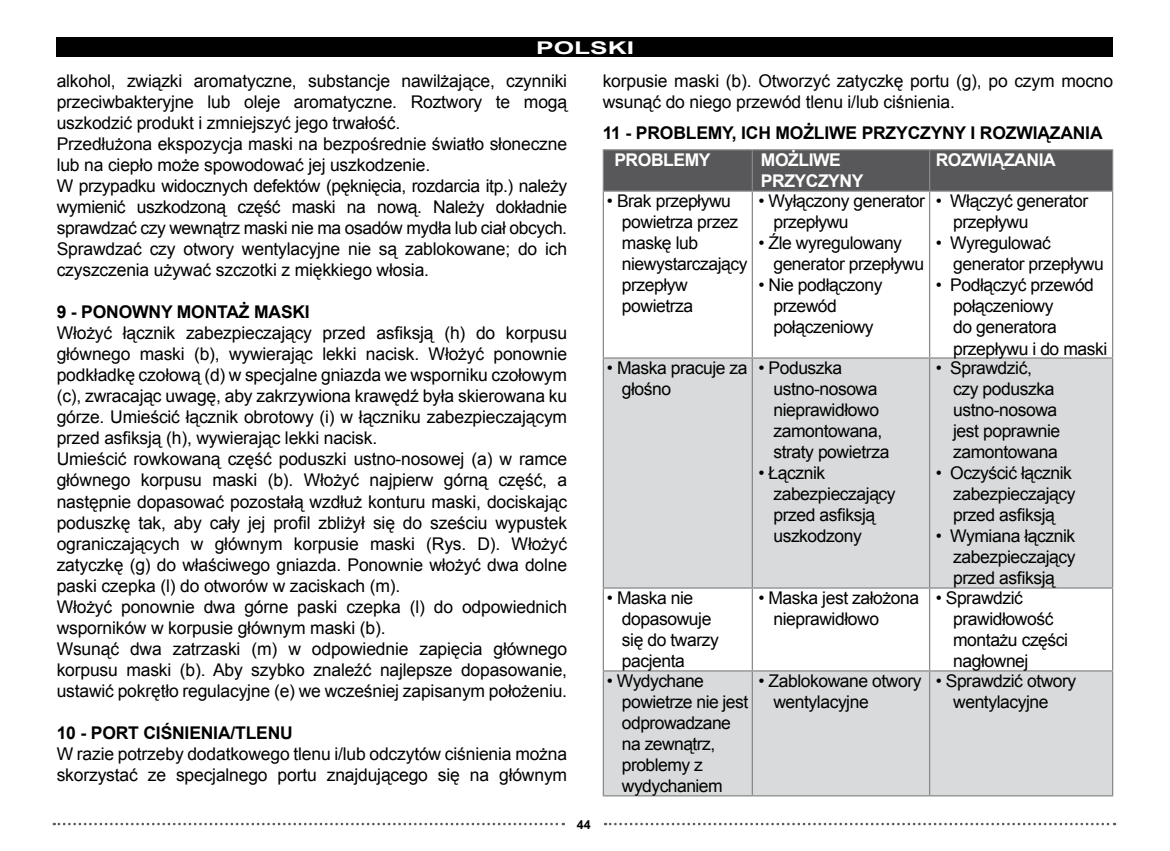
<style>
.page{position:relative;width:1170px;height:851px;background:#fff}
.page>*{position:absolute;margin:0;border:0;box-sizing:border-box;transform-origin:0 0}
.t1{font:17.5px/21px "Arial";letter-spacing:-.01em;color:#000}
.t2{font:700 17.5px "Arial";letter-spacing:-.01em;color:#000}
.t3{font:17.5px/21px "Arial";letter-spacing:-.03em;color:#000}
.t4{font:700 17.5px/21px "Arial";letter-spacing:-.025em;color:#fff}
.t5{font:700 17.5px "Arial";letter-spacing:-.025em;color:#fff;scale:1.5 1}
.t6{font:700 12.5px "Arial";color:#000}
</style>
<div class="page">
<svg style="left:54px;top:822px;width:509px;height:3px"></svg>
<svg style="left:605px;top:822px;width:509px;height:3px"></svg>
<div style="left:57px;top:38px;width:1056px;height:19px;background:#000"></div>
<div style="left:604px;top:150px;width:507px;height:40px;background:#58585a"></div>
<svg style="left:604px;top:358px;width:507px;height:437px;fill:#d9dadb"></svg>
<hr style="left:602px;top:149px;width:150px;height:1px;background:#87888a">
<hr style="left:602px;top:150px;width:2px;height:40px;background:#87888a">
<hr style="left:752px;top:149px;width:177px;height:1px;background:#87888a">
<hr style="left:751px;top:150px;width:2px;height:40px;background:#87888a">
<hr style="left:929px;top:149px;width:184px;height:1px;background:#87888a">
<hr style="left:928px;top:150px;width:2px;height:40px;background:#87888a">
<hr style="left:1111px;top:150px;width:2px;height:40px;background:#87888a">
<hr style="left:602px;top:190px;width:150px;height:2px;background:#87888a">
<hr style="left:602px;top:192px;width:2px;height:165px;background:#87888a">
<hr style="left:752px;top:190px;width:177px;height:2px;background:#87888a">
<hr style="left:751px;top:192px;width:2px;height:165px;background:#87888a">
<hr style="left:929px;top:190px;width:184px;height:2px;background:#87888a">
<hr style="left:928px;top:192px;width:2px;height:165px;background:#87888a">
<hr style="left:1111px;top:192px;width:2px;height:165px;background:#87888a">
<hr style="left:602px;top:357px;width:150px;height:1px;background:#87888a">
<hr style="left:602px;top:358px;width:2px;height:229px;background:#87888a">
<hr style="left:752px;top:357px;width:177px;height:1px;background:#87888a">
<hr style="left:751px;top:358px;width:2px;height:229px;background:#87888a">
<hr style="left:929px;top:357px;width:184px;height:1px;background:#87888a">
<hr style="left:928px;top:358px;width:2px;height:229px;background:#87888a">
<hr style="left:1111px;top:358px;width:2px;height:229px;background:#87888a">
<hr style="left:602px;top:587px;width:150px;height:1px;background:#87888a">
<hr style="left:602px;top:588px;width:2px;height:82px;background:#87888a">
<hr style="left:752px;top:587px;width:177px;height:1px;background:#87888a">
<hr style="left:751px;top:588px;width:2px;height:82px;background:#87888a">
<hr style="left:929px;top:587px;width:184px;height:1px;background:#87888a">
<hr style="left:928px;top:588px;width:2px;height:82px;background:#87888a">
<hr style="left:1111px;top:588px;width:2px;height:82px;background:#87888a">
<hr style="left:602px;top:670px;width:150px;height:1px;background:#87888a">
<hr style="left:602px;top:671px;width:2px;height:124px;background:#87888a">
<hr style="left:752px;top:670px;width:177px;height:1px;background:#87888a">
<hr style="left:751px;top:671px;width:2px;height:124px;background:#87888a">
<hr style="left:929px;top:670px;width:184px;height:1px;background:#87888a">
<hr style="left:928px;top:671px;width:2px;height:124px;background:#87888a">
<hr style="left:1111px;top:671px;width:2px;height:124px;background:#87888a">
<hr style="left:602px;top:795px;width:150px;height:1px;background:#87888a">
<hr style="left:752px;top:795px;width:177px;height:1px;background:#87888a">
<hr style="left:929px;top:795px;width:184px;height:1px;background:#87888a">
<p class="t5" style="left:536px;top:36px;width:67px">POLSKI</p>
<p class="t1" style="left:602px;top:71px;width:512px">korpusie maski (b). Otworzyć zatyczkę portu (g), po czym mocno wsunąć do niego przewód tlenu i/lub ciśnienia.</p>
<p class="t2" style="left:602px;top:121px;width:501px">11 - PROBLEMY, ICH MOŻLIWE PRZYCZYNY I ROZWIĄZANIA</p>
<p class="t4" style="left:614px;top:150px;width:98px">PROBLEMY</p>
<p class="t4" style="left:760px;top:150px;width:104px">MOŻLIWE<br>PRZYCZYNY</p>
<p class="t4" style="left:935px;top:150px;width:122px">ROZWIĄZANIA</p>
<p class="t1" style="left:622px;top:191px;width:127px;text-indent:-15px">• Brak przepływu powietrza przez maskę lub niewystarczający przepływ powietrza</p>
<p class="t1" style="left:773px;top:191px;width:153px;text-indent:-15px">• Wyłączony generator przepływu</p>
<p class="t1" style="left:57px;top:71px;width:512px">alkohol, związki aromatyczne, substancje nawilżające, czynniki przeciwbakteryjne lub oleje aromatyczne. Roztwory te mogą uszkodzić produkt i zmniejszyć jego trwałość.<br>Przedłużona ekspozycja maski na bezpośrednie światło słoneczne lub na ciepło może spowodować jej uszkodzenie.<br>W przypadku widocznych defektów (pęknięcia, rozdarcia itp.) należy wymienić uszkodzoną część maski na nową. Należy dokładnie sprawdzać czy wewnątrz maski nie ma osadów mydła lub ciał obcych.<br>Sprawdzać czy otwory wentylacyjne nie są zablokowane; do ich czyszczenia używać szczotki z miękkiego włosia.</p>
<p class="t2" style="left:57px;top:300px;width:254px">9 - PONOWNY MONTAŻ MASKI</p>
<p class="t1" style="left:57px;top:323px;width:512px">Włożyć łącznik zabezpieczający przed asfiksją (h) do korpusu głównego maski (b), wywierając lekki nacisk. Włożyć ponownie podkładkę czołową (d) w specjalne gniazda we wsporniku czołowym (c), zwracając uwagę, aby zakrzywiona krawędź była skierowana ku górze. Umieścić łącznik obrotowy (i) w łączniku zabezpieczającym przed asfiksją (h), wywierając lekki nacisk.<br>Umieścić rowkowaną część poduszki ustno-nosowej (a) w ramce głównego korpusu maski (b). Włożyć najpierw górną część, a następnie dopasować pozostałą wzdłuż konturu maski, dociskając poduszkę tak, aby cały jej profil zbliżył się do sześciu wypustek ograniczających w głównym korpusie maski (Rys. D). Włożyć zatyczkę (g) do właściwego gniazda. Ponownie włożyć dwa dolne paski czepka (l) do otworów w zaciskach (m).<br>Włożyć ponownie dwa górne paski czepka (l) do odpowiednich wsporników w korpusie głównym maski (b).<br>Wsunąć dwa zatrzaski (m) w odpowiednie zapięcia głównego korpusu maski (b). Aby szybko znaleźć najlepsze dopasowanie, ustawić pokrętło regulacyjne (e) we wcześniej zapisanym położeniu.</p>
<p class="t2" style="left:57px;top:720px;width:237px">10 - PORT CIŚNIENIA/TLENU</p>
<p class="t1" style="left:57px;top:743px;width:512px">W razie potrzeby dodatkowego tlenu i/lub odczytów ciśnienia można skorzystać ze specjalnego portu znajdującego się na głównym</p>
<p class="t1" style="left:953px;top:191px;width:136px;text-indent:-18px">• Włączyć generator przepływu</p>
<p class="t1" style="left:953px;top:233px;width:152px;text-indent:-18px">• Wyregulować generator przepływu</p>
<p class="t1" style="left:953px;top:275px;width:156px;text-indent:-18px">• Podłączyć przewód połączeniowy<br>do generatora przepływu i do maski</p>
<p class="t1" style="left:773px;top:233px;width:152px;text-indent:-15px">• Źle wyregulowany generator przepływu</p>
<p class="t1" style="left:773px;top:275px;width:111px;text-indent:-15px">• Nie podłączony przewód połączeniowy</p>
<p class="t1" style="left:953px;top:358px;width:109px;text-indent:-18px">• Sprawdzić, czy poduszka ustno-nosowa jest poprawnie zamontowana</p>
<p class="t1" style="left:953px;top:463px;width:124px;text-indent:-18px">• Oczyścić łącznik zabezpieczający przed asfiksją</p>
<p class="t1" style="left:953px;top:526px;width:124px;text-align:justify;text-indent:-18px">• Wymiana łącznik zabezpieczający przed asfiksją</p>
<p class="t1" style="left:622px;top:358px;width:127px;text-indent:-15px">• Maska pracuje za głośno</p>
<p class="t1" style="left:773px;top:358px;width:117px;text-indent:-15px">• Poduszka ustno-nosowa nieprawidłowo zamontowana, straty powietrza</p>
<p class="t1" style="left:773px;top:463px;width:124px;text-indent:-15px">• Łącznik zabezpieczający przed asfiksją uszkodzony</p>
<p class="t1" style="left:622px;top:587px;width:98px;text-indent:-15px">• Maska nie dopasowuje się do twarzy pacjenta</p>
<p class="t1" style="left:773px;top:587px;width:147px;text-indent:-15px">• Maska jest założona nieprawidłowo</p>
<p class="t1" style="left:953px;top:587px;width:116px;text-indent:-18px">• Sprawdzić prawidłowość montażu części nagłownej</p>
<p class="t3" style="left:622px;top:670px;width:128px;text-indent:-15px">• Wydychane powietrze nie jest odprowadzane na zewnątrz, problemy z wydychaniem</p>
<p class="t1" style="left:773px;top:670px;width:150px;text-indent:-15px">• Zablokowane otwory wentylacyjne</p>
<p class="t1" style="left:935px;top:670px;width:142px;text-align:center">• Sprawdzić otwory wentylacyjne</p>
<p class="t6" style="left:577px;top:815px;width:15px">44</p>
</div>
